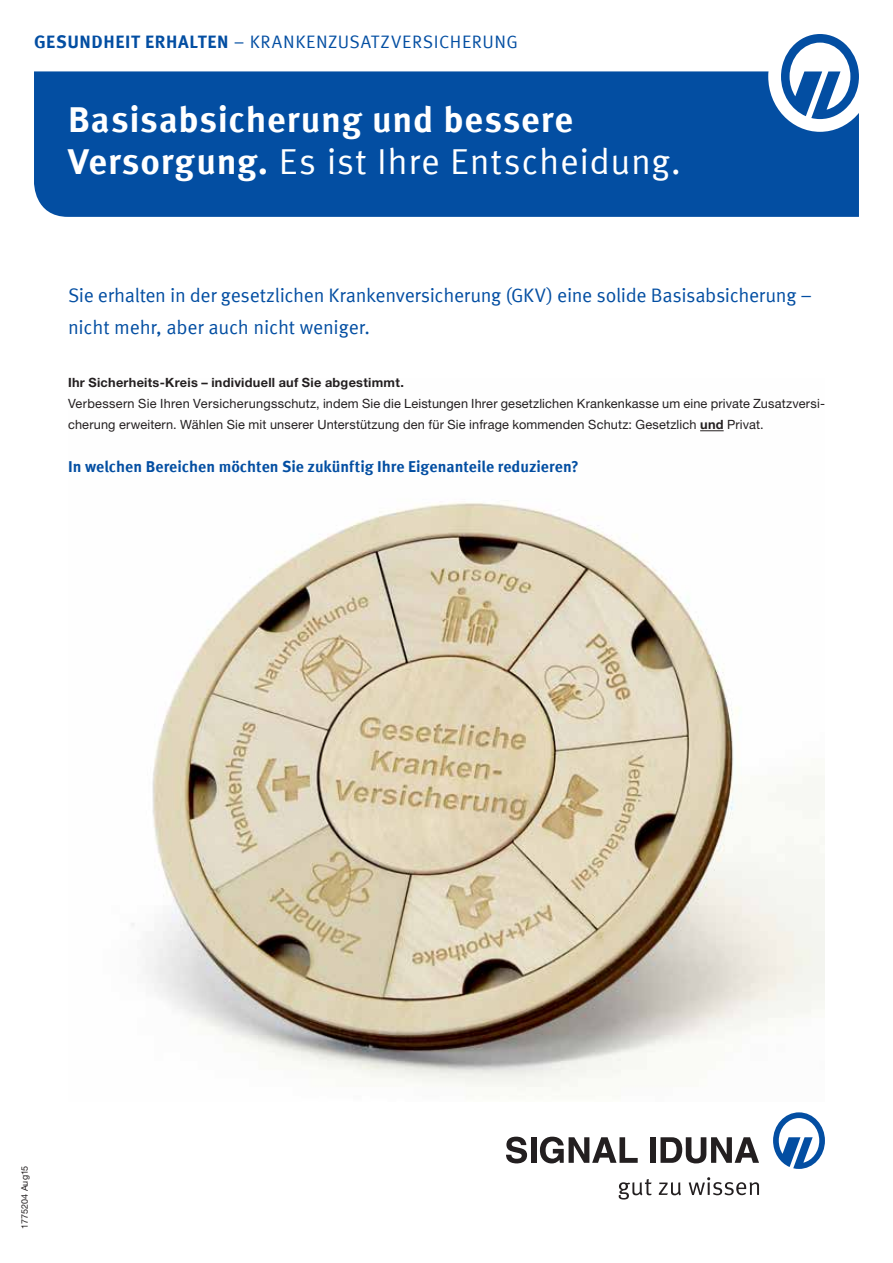
<style>
.page{position:relative;width:893px;height:1263px;background:#fff}
.page>*{position:absolute;margin:0;border:0;box-sizing:border-box;transform-origin:0 0}
.t1{font:36px "Meta Offc Pro Norm";letter-spacing:.02em;color:#fff}
.t2{font:700 36px "Meta Offc Pro";letter-spacing:.02em;color:#fff}
.t3{font:19.5px/32px "Meta Offc Pro Norm";letter-spacing:-.015em;color:#034ea2}
.t4{font:18px "Meta Offc Pro Norm";letter-spacing:.03em;color:#034ea2}
.t5{font:700 15.75px "Meta Offc Pro";color:#034ea2}
.t6{font:12.75px/21.3px "Helvetica Neue LTW1 G";letter-spacing:.015em;color:#231f20}
.t7{font:700 12.75px "Helvetica Neue LTW1 G";letter-spacing:.02em;color:#231f20}
.t8{font:9px "Helvetica Neue LTW1 G";letter-spacing:.01em;color:#231f20}
.s1{font-family:"Meta Offc Pro";font-weight:700}
.s2{font-weight:700}
</style>
<div class="page">
<div style="left:34px;top:71px;width:825px;height:146px;background:#034ea2"></div>
<svg style="left:506px;top:1137px;width:21px;height:26px"></svg>
<div style="left:531px;top:1137px;width:5px;height:26px;background:#231f20"></div>
<svg style="left:540px;top:1137px;width:98px;height:26px"></svg>
<div style="left:650px;top:1137px;width:5px;height:26px;background:#231f20"></div>
<svg style="left:660px;top:1137px;width:99px;height:26px"></svg>
<svg style="left:619px;top:1179px;width:33px;height:20px"></svg>
<svg style="left:659px;top:1182px;width:22px;height:13px"></svg>
<svg style="left:689px;top:1177px;width:70px;height:18px"></svg>
<svg style="left:773px;top:1112px;width:52px;height:57px"></svg>
<div style="left:768px;top:21px;width:104px;height:111px;background:#fff;border-radius:50%"></div>
<svg style="left:781px;top:34px;width:78px;height:85px"></svg>
<div style="left:850px;top:0;width:43px;height:43px;background:#fff"></div>
<img style="left:131px;top:431px;width:694px;height:660px">
<svg style="left:700px;top:430px;width:24px;height:1px"></svg>
<h3 class="t4" style="left:34px;top:28px;width:485px"><span class="s1">gesundheit erhalten</span> – Krankenzusatzversicherung</h3>
<h1 class="t2" style="left:68px;top:91px;width:507px">Basisabsicherung und bessere</h1>
<h1 class="t1" style="left:68px;top:135px;width:614px"><span class="s1">Versorgung.</span> Es ist Ihre Entscheidung.</h1>
<h2 class="t3" style="left:68px;top:278px;width:745px">Sie erhalten in der gesetzlichen Krankenversicherung (GKV) eine solide Basisabsicherung – nicht mehr, aber auch nicht weniger.</h2>
<p class="t7" style="left:68px;top:375px;width:337px">Ihr Sicherheits-Kreis – individuell auf Sie abgestimmt.</p>
<p class="t6" style="left:68px;top:393px;width:758px">Verbessern Sie Ihren Versicherungsschutz, indem Sie die Leistungen Ihrer gesetzlichen Krankenkasse um eine private Zusatzversi&shy;cherung erweitern. Wählen Sie mit unserer Unterstützung den für Sie infrage kommenden Schutz: Gesetzlich <span class="s2">und</span> Privat.</p>
<p class="t5" style="left:68px;top:454px;width:512px">In welchen Bereichen möchten Sie zukünftig Ihre Eigenanteile reduzieren?</p>
<p class="t8" style="left:19px;top:1229px;width:65px;rotate:-90deg">1775204 Aug15</p>
</div>
